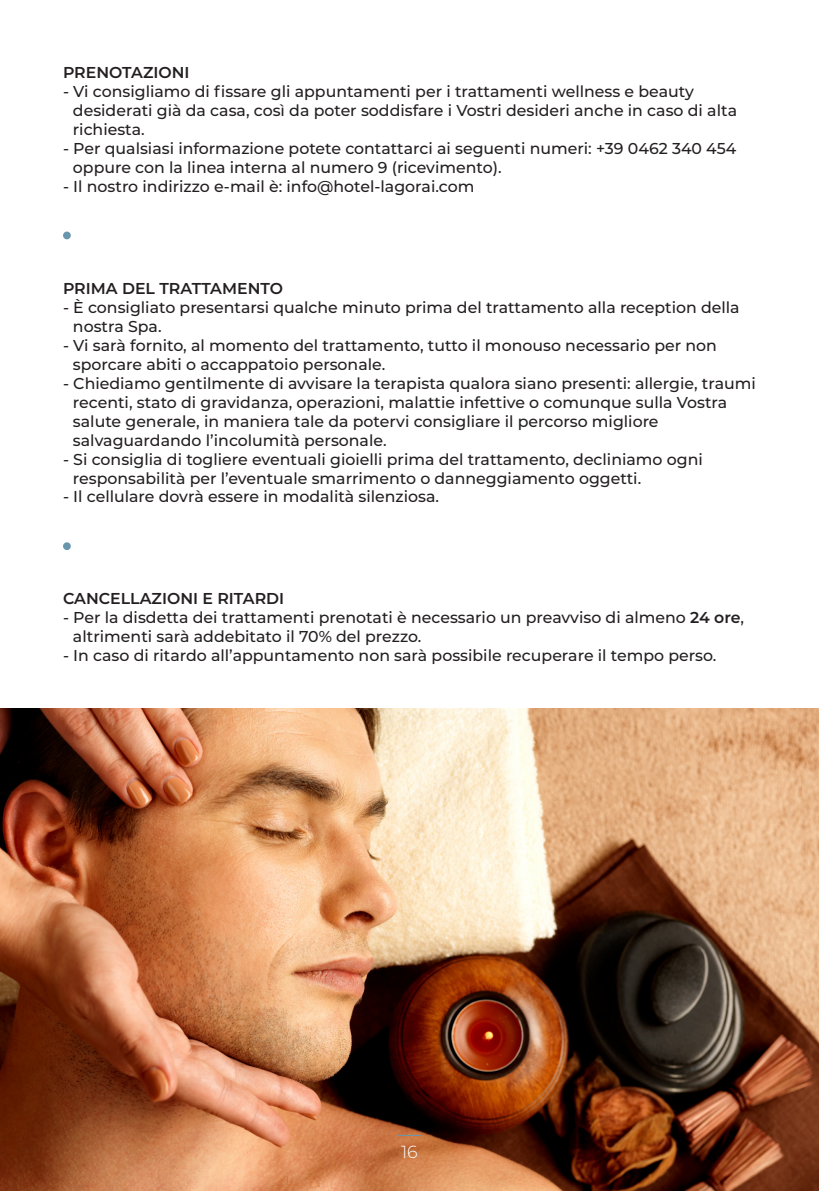
<style>
.page{position:relative;width:819px;height:1191px;background:#fff}
.page>*{position:absolute;margin:0;border:0;box-sizing:border-box;transform-origin:0 0}
.t1{font:300 17.5px "Montserrat Alternates";color:#fff}
.t2{font:500 15.75px "Montserrat";color:#231f20}
.t3{font:600 15.75px "Montserrat";color:#231f20}
.s1{font-weight:600}
</style>
<div class="page">
<div style="left:63px;top:231px;width:8px;height:8px;background:#6996ac;border-radius:50%"></div>
<div style="left:63px;top:542px;width:8px;height:8px;background:#6996ac;border-radius:50%"></div>
<img style="left:0;top:708px;width:819px;height:483px">
<svg style="left:398px;top:1135px;width:23px;height:1px"></svg>
<p class="t3" style="left:63px;top:61px;width:128px">PRENOTAZIONI</p>
<p class="t2" style="left:63px;top:81px;width:632px">- Vi consigliamo di fissare gli appuntamenti per i trattamenti wellness e beauty</p>
<p class="t2" style="left:73px;top:99px;width:665px">desiderati già da casa, così da poter soddisfare i Vostri desideri anche in caso di alta</p>
<p class="t2" style="left:73px;top:118px;width:73px">richiesta.</p>
<p class="t2" style="left:63px;top:137px;width:674px">- Per qualsiasi informazione potete contattarci ai seguenti numeri: +39 0462 340 454</p>
<p class="t2" style="left:73px;top:156px;width:430px">oppure con la linea interna al numero 9 (ricevimento).</p>
<p class="t2" style="left:63px;top:175px;width:413px">- Il nostro indirizzo e-mail è: info@hotel-lagorai.com</p>
<p class="t3" style="left:63px;top:278px;width:221px">PRIMA DEL TRATTAMENTO</p>
<p class="t2" style="left:63px;top:297px;width:678px">- È consigliato presentarsi qualche minuto prima del trattamento alla reception della</p>
<p class="t2" style="left:73px;top:316px;width:90px">nostra Spa.</p>
<p class="t2" style="left:63px;top:334px;width:655px">- Vi sarà fornito, al momento del trattamento, tutto il monouso necessario per non</p>
<p class="t2" style="left:73px;top:353px;width:314px">sporcare abiti o accappatoio personale.</p>
<p class="t2" style="left:63px;top:372px;width:694px">- Chiediamo gentilmente di avvisare la terapista qualora siano presenti: allergie, traumi</p>
<p class="t2" style="left:73px;top:391px;width:656px">recenti, stato di gravidanza, operazioni, malattie infettive o comunque sulla Vostra</p>
<p class="t2" style="left:73px;top:410px;width:587px">salute generale, in maniera tale da potervi consigliare il percorso migliore</p>
<p class="t2" style="left:73px;top:429px;width:315px">salvaguardando l’incolumità personale.</p>
<p class="t2" style="left:63px;top:448px;width:641px">- Si consiglia di togliere eventuali gioielli prima del trattamento, decliniamo ogni</p>
<p class="t2" style="left:73px;top:467px;width:569px">responsabilità per l’eventuale smarrimento o danneggiamento oggetti.</p>
<p class="t2" style="left:63px;top:486px;width:377px">- Il cellulare dovrà essere in modalità silenziosa.</p>
<p class="t3" style="left:63px;top:587px;width:223px">CANCELLAZIONI E RITARDI</p>
<p class="t2" style="left:63px;top:606px;width:682px">- Per la disdetta dei trattamenti prenotati è necessario un preavviso di almeno <span class="s1">24 ore</span>,</p>
<p class="t2" style="left:73px;top:625px;width:350px">altrimenti sarà addebitato il 70% del prezzo.</p>
<p class="t2" style="left:63px;top:644px;width:655px">- In caso di ritardo all’appuntamento non sarà possibile recuperare il tempo perso.</p>
<p class="t1" style="left:401px;top:1140px;width:18px">16</p>
</div>
